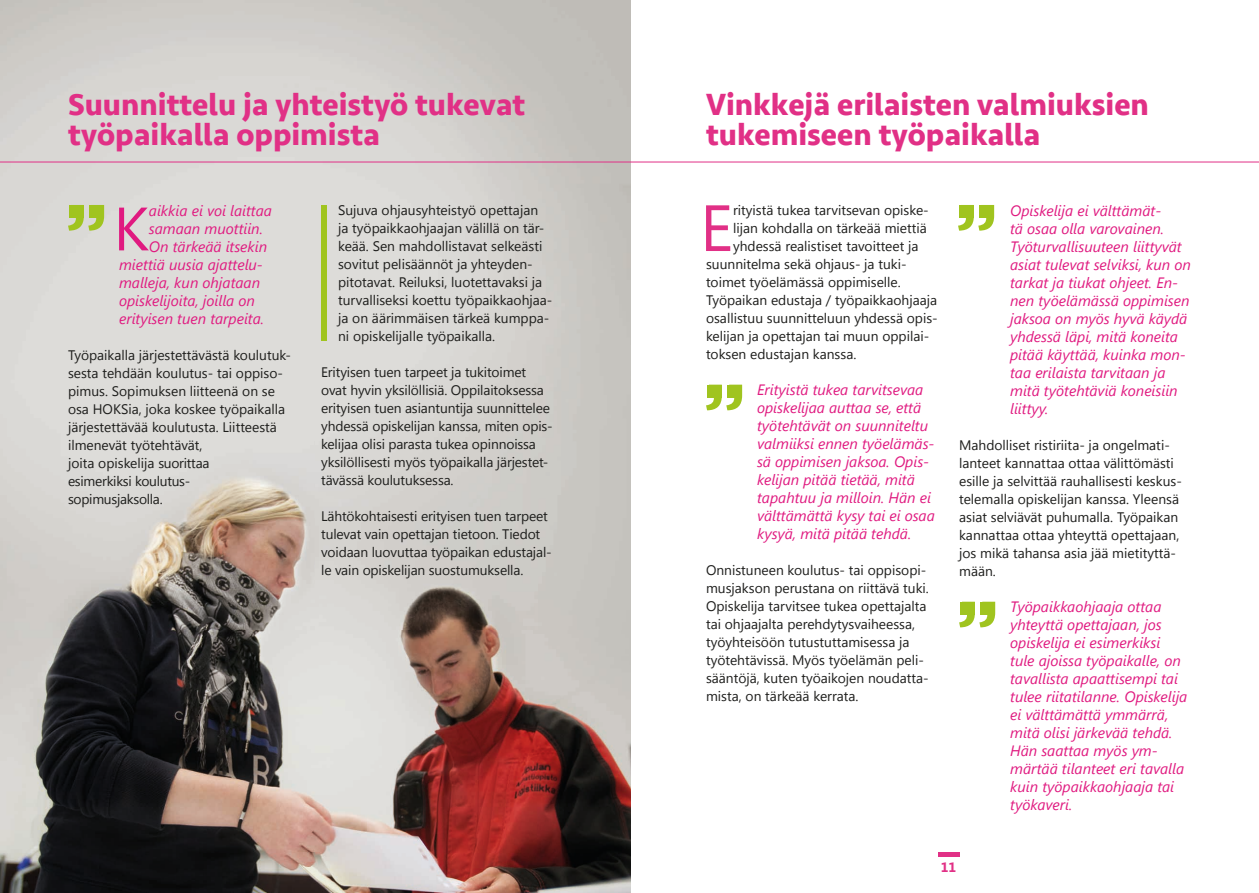
<style>
.page{position:relative;width:1259px;height:893px;background:#fff}
.page>*{position:absolute;margin:0;border:0;box-sizing:border-box;transform-origin:0 0}
.t1{font:65.25px "Segoe UI";color:#e13086}
.t2{font:61.05px "Segoe UI";color:#e01a80}
.t3{font:700 31.5px/30px "Seravek";color:#e13086}
.t4{font:italic 15px/18px "Segoe UI";color:#e01a80}
.t5{font:13.8px/18px "Segoe UI";color:#1d1d1b}
.t6{font:700 13.5px "Segoe UI";color:#e13086}
</style>
<div class="page">
<hr style="left:938px;top:853px;width:21px;height:4px;background:#e13086">
<img style="left:0;top:0;width:630px;height:893px">
<img style="left:304px;top:863px;width:14px;height:9px">
<img style="left:300px;top:853px;width:21px;height:4px">
<hr style="left:0;top:162px;width:1259px;height:1px;background:#e13086">
<div style="left:321px;top:205px;width:6px;height:135px;background:#a0c41f"></div>
<svg style="left:68px;top:205px;width:36px;height:26px"></svg>
<div style="left:69px;top:205px;width:15px;height:13px;background:#a0c41f"></div>
<div style="left:90px;top:205px;width:14px;height:13px;background:#a0c41f"></div>
<svg style="left:706px;top:397px;width:36px;height:13px"></svg>
<div style="left:707px;top:385px;width:15px;height:12px;background:#a0c41f"></div>
<div style="left:727px;top:385px;width:15px;height:12px;background:#a0c41f"></div>
<svg style="left:958px;top:218px;width:36px;height:13px"></svg>
<div style="left:959px;top:205px;width:15px;height:13px;background:#a0c41f"></div>
<div style="left:979px;top:205px;width:15px;height:13px;background:#a0c41f"></div>
<svg style="left:959px;top:615px;width:36px;height:12px"></svg>
<div style="left:960px;top:602px;width:15px;height:13px;background:#a0c41f"></div>
<div style="left:980px;top:602px;width:15px;height:13px;background:#a0c41f"></div>
<h3 class="t3" style="left:68px;top:89px;width:459px">Suunnittelu ja yhteistyö tukevat työpaikalla oppimista</h3>
<h2 class="t2" style="left:113px;top:186px;width:37px">K</h2>
<p class="t4" style="left:149px;top:201px;width:125px">aikkia ei voi laittaa</p>
<p class="t4" style="left:149px;top:219px;width:116px">samaan muottiin.</p>
<p class="t4" style="left:149px;top:237px;width:120px">On tärkeää itsekin</p>
<p class="t4" style="left:119px;top:255px;width:145px">miettiä uusia ajattelu-</p>
<p class="t4" style="left:119px;top:273px;width:143px">malleja, kun ohjataan</p>
<p class="t4" style="left:119px;top:291px;width:137px">opiskelijoita, joilla on</p>
<p class="t4" style="left:119px;top:309px;width:146px">erityisen tuen tarpeita.</p>
<p class="t5" style="left:68px;top:345px;width:224px">Työpaikalla järjestettävästä koulutuk&shy;sesta tehdään koulutus- tai oppiso&shy;pimus. Sopimuksen liitteenä on se osa HOKSia, joka koskee työpaikalla järjestettävää koulutusta. Liitteestä ilmenevät työtehtävät,<br>joita opiskelija suorittaa<br>esimerkiksi koulutus-<br>sopimusjaksolla.</p>
<p class="t5" style="left:338px;top:200px;width:216px">Sujuva ohjausyhteistyö opettajan<br>ja työpaikkaohjaajan välillä on tär&shy;keää. Sen mahdollistavat selkeästi sovitut pelisäännöt ja yhteyden&shy;pitotavat. Reiluksi, luotettavaksi ja turvalliseksi koettu työpaikkaohjaa&shy;ja on äärimmäisen tärkeä kumppa&shy;ni opiskelijalle työpaikalla.</p>
<p class="t5" style="left:321px;top:362px;width:233px">Erityisen tuen tarpeet ja tukitoimet ovat hyvin yksilöllisiä. Oppilaitoksessa erityisen tuen asiantuntija suunnittelee yhdessä opiskelijan kanssa, miten opis&shy;kelijaa olisi parasta tukea opinnoissa yksilöllisesti myös työpaikalla järjestet&shy;tävässä koulutuksessa.</p>
<p class="t5" style="left:321px;top:506px;width:232px">Lähtökohtaisesti erityisen tuen tarpeet tulevat vain opettajan tietoon. Tiedot voidaan luovuttaa työpaikan edustajal&shy;le vain opiskelijan suostumuksella.</p>
<h3 class="t3" style="left:706px;top:89px;width:444px">Vinkkejä erilaisten valmiuksien tukemiseen työpaikalla</h3>
<h1 class="t1" style="left:700px;top:183px;width:34px">E</h1>
<p class="t5" style="left:733px;top:200px;width:197px">rityistä tukea tarvitsevan opiske-</p>
<p class="t5" style="left:733px;top:218px;width:195px">lijan kohdalla on tärkeää miettiä</p>
<p class="t5" style="left:733px;top:236px;width:187px">yhdessä realistiset tavoitteet ja</p>
<p class="t5" style="left:706px;top:254px;width:202px">suunnitelma sekä ohjaus- ja tuki-</p>
<p class="t5" style="left:706px;top:272px;width:196px">toimet työelämässä oppimiselle.</p>
<p class="t5" style="left:706px;top:290px;width:233px">Työpaikan edustaja / työpaikkaohjaaja</p>
<p class="t5" style="left:706px;top:308px;width:233px">osallistuu suunnitteluun yhdessä opis-</p>
<p class="t5" style="left:706px;top:326px;width:225px">kelijan ja opettajan tai muun oppilai-</p>
<p class="t5" style="left:706px;top:344px;width:152px">toksen edustajan kanssa.</p>
<p class="t4" style="left:757px;top:380px;width:179px">Erityistä tukea tarvitsevaa opiskelijaa auttaa se, että työtehtävät on suunniteltu valmiiksi ennen työelämäs&shy;sä oppimisen jaksoa. Opis&shy;kelijan pitää tietää, mitä tapahtuu ja milloin. Hän ei välttämättä kysy tai ei osaa kysyä, mitä pitää tehdä.</p>
<p class="t5" style="left:706px;top:560px;width:224px">Onnistuneen koulutus- tai oppisopi&shy;musjakson perustana on riittävä tuki.<br>Opiskelija tarvitsee tukea opettajalta tai ohjaajalta perehdytysvaiheessa, työyhteisöön tutustuttamisessa ja työtehtävissä. Myös työelämän peli&shy;sääntöjä, kuten työaikojen noudatta&shy;mista, on tärkeää kerrata.</p>
<p class="t4" style="left:1010px;top:201px;width:182px">Opiskelija ei välttämät-<br>tä osaa olla varovainen.<br>Työturvallisuuteen liittyvät asiat tulevat selviksi, kun on tarkat ja tiukat ohjeet. En&shy;nen työelämässä oppimisen jaksoa on myös hyvä käydä yhdessä läpi, mitä koneita pitää käyttää, kuinka mon&shy;taa erilaista tarvitaan ja mitä työtehtäviä koneisiin liittyy.</p>
<p class="t5" style="left:959px;top:436px;width:224px">Mahdolliset ristiriita- ja ongelmati&shy;lanteet kannattaa ottaa välittömästi esille ja selvittää rauhallisesti keskus&shy;telemalla opiskelijan kanssa. Yleensä asiat selviävät puhumalla. Työpaikan kannattaa ottaa yhteyttä opettajaan, jos mikä tahansa asia jää mietityttä&shy;mään.</p>
<p class="t4" style="left:1010px;top:597px;width:179px">Työpaikkaohjaaja ottaa yhteyttä opettajaan, jos opiskelija ei esimerkiksi tule ajoissa työpaikalle, on tavallista apaattisempi tai tulee riitatilanne. Opiskelija ei välttämättä ymmärrä, mitä olisi järkevää tehdä.<br>Hän saattaa myös ym&shy;märtää tilanteet eri tavalla kuin työpaikkaohjaaja tai työkaveri.</p>
<p class="t6" style="left:940px;top:858px;width:17px">11</p>
</div>
